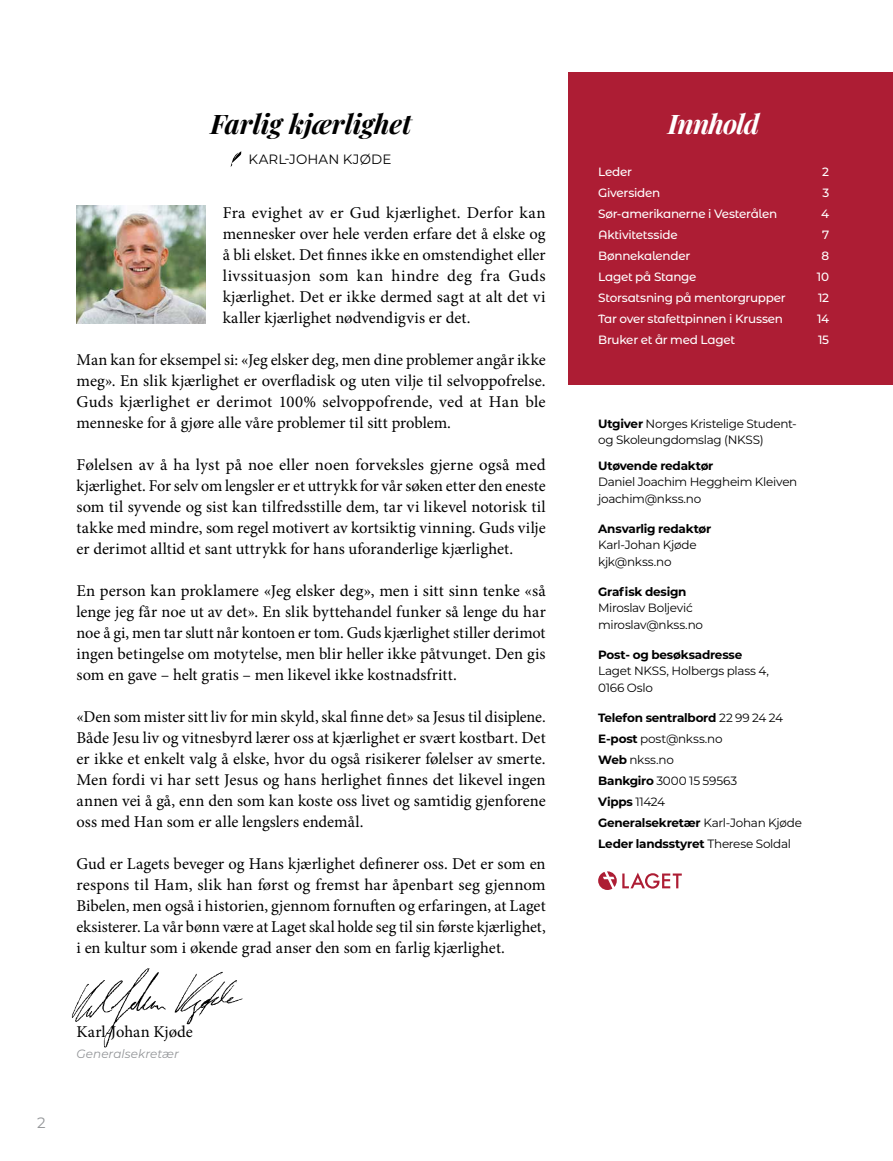
<style>
.page{position:relative;width:893px;height:1161px;background:#fff}
.page>*{position:absolute;margin:0;border:0;box-sizing:border-box;transform-origin:0 0}
.t1{font:italic 700 27px "Playfair Display";color:#000}
.t2{font:italic 700 27px "Playfair Display";letter-spacing:-.03em;color:#fff}
.t3{font:16.5px/21px "Minion Pro";color:#000;text-align:justify}
.t4{font:15px "Montserrat Alternates";color:#939598}
.t5{font:13.5px "Montserrat";letter-spacing:.01em;color:#000}
.t6{font:700 12px/21px "Montserrat";letter-spacing:-.02em;color:#000}
.t7{font:12px/16.5px "Montserrat";letter-spacing:-.025em;color:#000}
.t8{font:500 12px "Montserrat Alternates";letter-spacing:-.025em;color:#fff}
.t9{font:italic 12px "Montserrat";letter-spacing:.005em;color:#939598}
.s1{font-weight:700}
.s2{font-weight:400}
</style>
<div class="page">
<div style="left:568px;top:72px;width:325px;height:313px;background:#ad1d34"></div>
<svg style="left:231px;top:151px;width:10px;height:16px"></svg>
<svg style="left:598px;top:871px;width:84px;height:19px"></svg>
<img style="left:71px;top:968px;width:172px;height:80px">
<img style="left:77px;top:206px;width:129px;height:118px">
<p class="t4" style="left:37px;top:1112px;width:10px">2</p>
<h1 class="t1" style="left:210px;top:102px;width:203px">Farlig kjærlighet</h1>
<p class="t5" style="left:248px;top:150px;width:145px">KARL-JOHAN KJØDE</p>
<p class="t3" style="left:223px;top:202px;width:324px">Fra evighet av er Gud kjærlighet. Derfor kan mennesker over hele verden erfare det å elske og å bli elsket. Det finnes ikke en omstendighet eller livssituasjon som kan hindre deg fra Guds kjærlighet. Det er ikke dermed sagt at alt det vi kaller kjærlighet nødvendigvis er det.</p>
<p class="t3" style="left:77px;top:349px;width:471px">Man kan for eksempel si: «Jeg elsker deg, men dine problemer angår ikke meg». En slik kjærlighet er overfladisk og uten vilje til selvoppofrelse.<br>Guds kjærlighet er derimot 100% selvoppofrende, ved at Han ble menneske for å gjøre alle våre problemer til sitt problem.</p>
<p class="t3" style="left:77px;top:454px;width:471px">Følelsen av å ha lyst på noe eller noen forveksles gjerne også med kjærlighet. For selv om lengsler er et uttrykk for vår søken etter den eneste som til syvende og sist kan tilfredsstille dem, tar vi likevel notorisk til takke med mindre, som regel motivert av kortsiktig vinning. Guds vilje er derimot alltid et sant uttrykk for hans uforanderlige kjærlighet.</p>
<p class="t3" style="left:77px;top:580px;width:471px">En person kan proklamere «Jeg elsker deg», men i sitt sinn tenke «så lenge jeg får noe ut av det». En slik byttehandel funker så lenge du har noe å gi, men tar slutt når kontoen er tom. Guds kjærlighet stiller derimot ingen betingelse om motytelse, men blir heller ikke påtvunget. Den gis som en gave – helt gratis – men likevel ikke kostnadsfritt.</p>
<p class="t3" style="left:77px;top:706px;width:471px">«Den som mister sitt liv for min skyld, skal finne det» sa Jesus til disiplene.<br>Både Jesu liv og vitnesbyrd lærer oss at kjærlighet er svært kostbart. Det er ikke et enkelt valg å elske, hvor du også risikerer følelser av smerte.<br>Men fordi vi har sett Jesus og hans herlighet finnes det likevel ingen annen vei å gå, enn den som kan koste oss livet og samtidig gjenforene oss med Han som er alle lengslers endemål.</p>
<p class="t3" style="left:77px;top:853px;width:471px">Gud er Lagets beveger og Hans kjærlighet definerer oss. Det er som en respons til Ham, slik han først og fremst har åpenbart seg gjennom Bibelen, men også i historien, gjennom fornuften og erfaringen, at Laget eksisterer. La vår bønn være at Laget skal holde seg til sin første kjærlighet, i en kultur som i økende grad anser den som en farlig kjærlighet.</p>
<p class="t3" style="left:77px;top:1021px;width:118px">Karl-Johan Kjøde</p>
<p class="t9" style="left:77px;top:1045px;width:104px">Generalsekretær</p>
<h1 class="t2" style="left:668px;top:102px;width:93px">Innhold</h1>
<p class="t8" style="left:598px;top:163px;width:35px">Leder</p>
<p class="t8" style="left:822px;top:163px;width:8px">2</p>
<p class="t8" style="left:598px;top:184px;width:64px">Giversiden</p>
<p class="t8" style="left:822px;top:184px;width:8px">3</p>
<p class="t8" style="left:598px;top:205px;width:181px">Sør-amerikanerne i Vesterålen</p>
<p class="t8" style="left:821px;top:205px;width:10px">4</p>
<p class="t8" style="left:598px;top:226px;width:81px">Aktivitetsside</p>
<p class="t8" style="left:822px;top:226px;width:9px">7</p>
<p class="t8" style="left:598px;top:247px;width:94px">Bønnekalender</p>
<p class="t8" style="left:821px;top:247px;width:9px">8</p>
<p class="t8" style="left:598px;top:268px;width:100px">Laget på Stange</p>
<p class="t8" style="left:817px;top:268px;width:14px">10</p>
<p class="t8" style="left:598px;top:289px;width:189px">Storsatsning på mentorgrupper</p>
<p class="t8" style="left:818px;top:289px;width:13px">12</p>
<p class="t8" style="left:598px;top:310px;width:186px">Tar over stafettpinnen i Krussen</p>
<p class="t8" style="left:817px;top:310px;width:14px">14</p>
<p class="t8" style="left:598px;top:331px;width:139px">Bruker et år med Laget</p>
<p class="t8" style="left:818px;top:331px;width:13px">15</p>
<p class="t7" style="left:598px;top:415px;width:200px"><span class="s1">Utgiver</span> Norges Kristelige Student&shy;og Skoleungdomslag (NKSS)</p>
<p class="t6" style="left:598px;top:454px;width:117px">Utøvende redaktør</p>
<p class="t7" style="left:598px;top:473px;width:201px">Daniel Joachim Heggheim Kleiven joachim@nkss.no</p>
<p class="t6" style="left:598px;top:517px;width:115px">Ansvarlig redaktør</p>
<p class="t7" style="left:598px;top:536px;width:100px">Karl-Johan Kjøde kjk@nkss.no</p>
<p class="t6" style="left:598px;top:580px;width:90px">Grafisk design</p>
<p class="t7" style="left:598px;top:599px;width:106px">Miroslav Boljević miroslav@nkss.no</p>
<p class="t6" style="left:598px;top:643px;width:146px">Post- og besøksadresse</p>
<p class="t7" style="left:598px;top:662px;width:172px">Laget NKSS, Holbergs plass 4,<br>0166 Oslo</p>
<p class="t6" style="left:598px;top:706px;width:205px">Telefon sentralbord <span class="s2">22 99 24 24<br></span>E-post <span class="s2">post@nkss.no<br></span>Web <span class="s2">nkss.no<br></span>Bankgiro <span class="s2">3000 15 59563<br></span>Vipps <span class="s2">11424<br></span>Generalsekretær <span class="s2">Karl-Johan Kjøde<br></span>Leder landsstyret <span class="s2">Therese Soldal</span></p>
</div>
